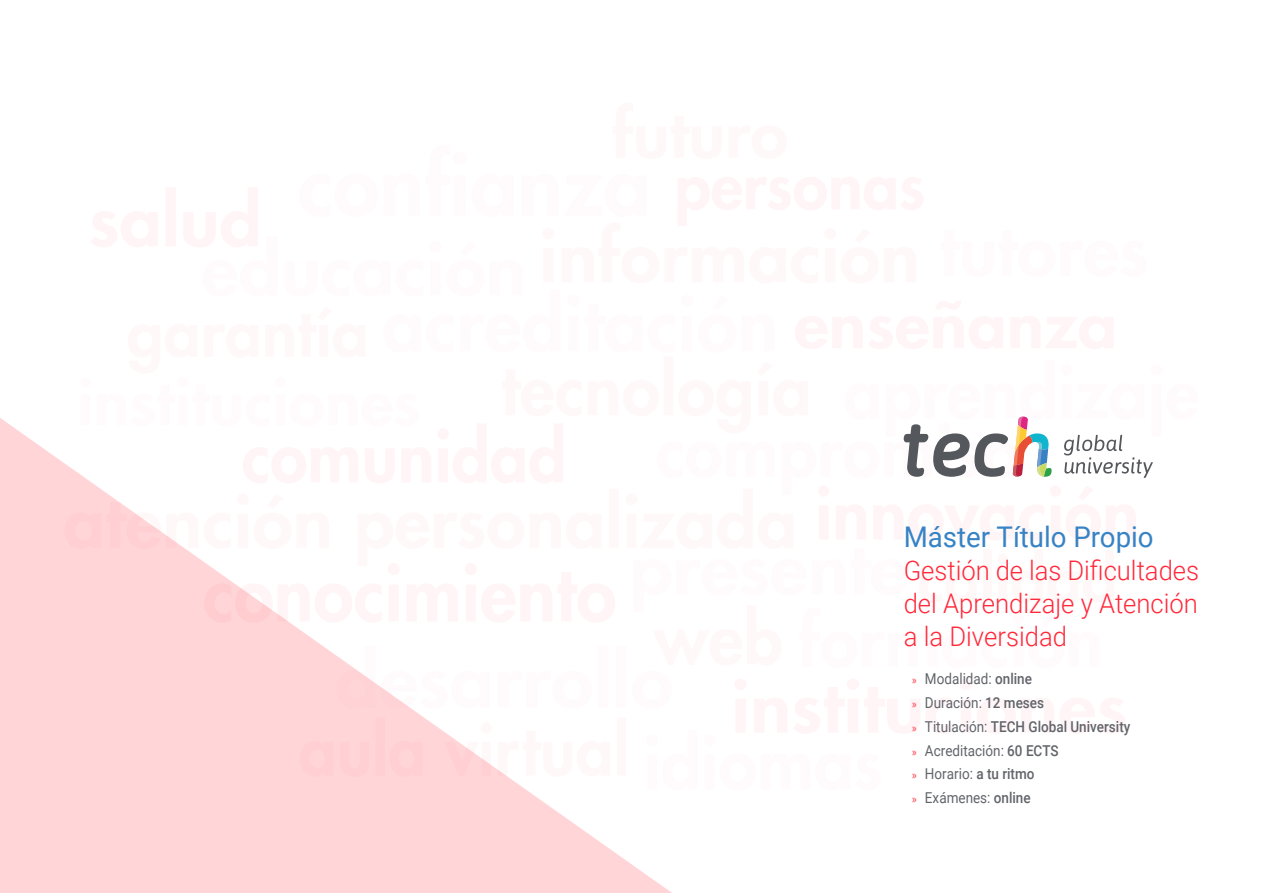
<style>
.page{position:relative;width:1263px;height:893px;background:#fff}
.page>*{position:absolute;margin:0;border:0;box-sizing:border-box;transform-origin:0 0}
.t1{font:28.5px "Roboto";color:#3783c5}
.t2{font:300 27px/33px "Roboto";color:#ff293a;text-align:justify;scale:.95 1}
.t3{font:15px/23.7px "Roboto";color:#61646a;scale:.9 1}
.s1{font-family:"Myriad Pro";font-size:12px;color:#ff293a}
.s2{font-weight:500}
</style>
<div class="page">
<svg style="left:0;top:418px;width:672px;height:475px;background:#ffd9db"></svg>
<svg style="left:64px;top:416px;width:1089px;height:374px"></svg>
<h1 class="t1" style="left:904px;top:517px;width:251px">Máster Título Propio</h1>
<h2 class="t2" style="left:904px;top:553px;width:313px">Gestión de las Dificultades del Aprendizaje y Atención a la Diversidad</h2>
<p class="t3" style="left:912px;top:667px;width:244px"><span class="s1">»</span> Modalidad: <span class="s2">online<br></span><span class="s1">»</span> Duración: <span class="s2">12 meses<br></span><span class="s1">»</span> Titulación: <span class="s2">TECH Global University </span><span class="s1">»</span> Acreditación: <span class="s2">60 ECTS<br></span><span class="s1">»</span> Horario: <span class="s2">a tu ritmo<br></span><span class="s1">»</span> Exámenes: <span class="s2">online</span></p>
</div>
